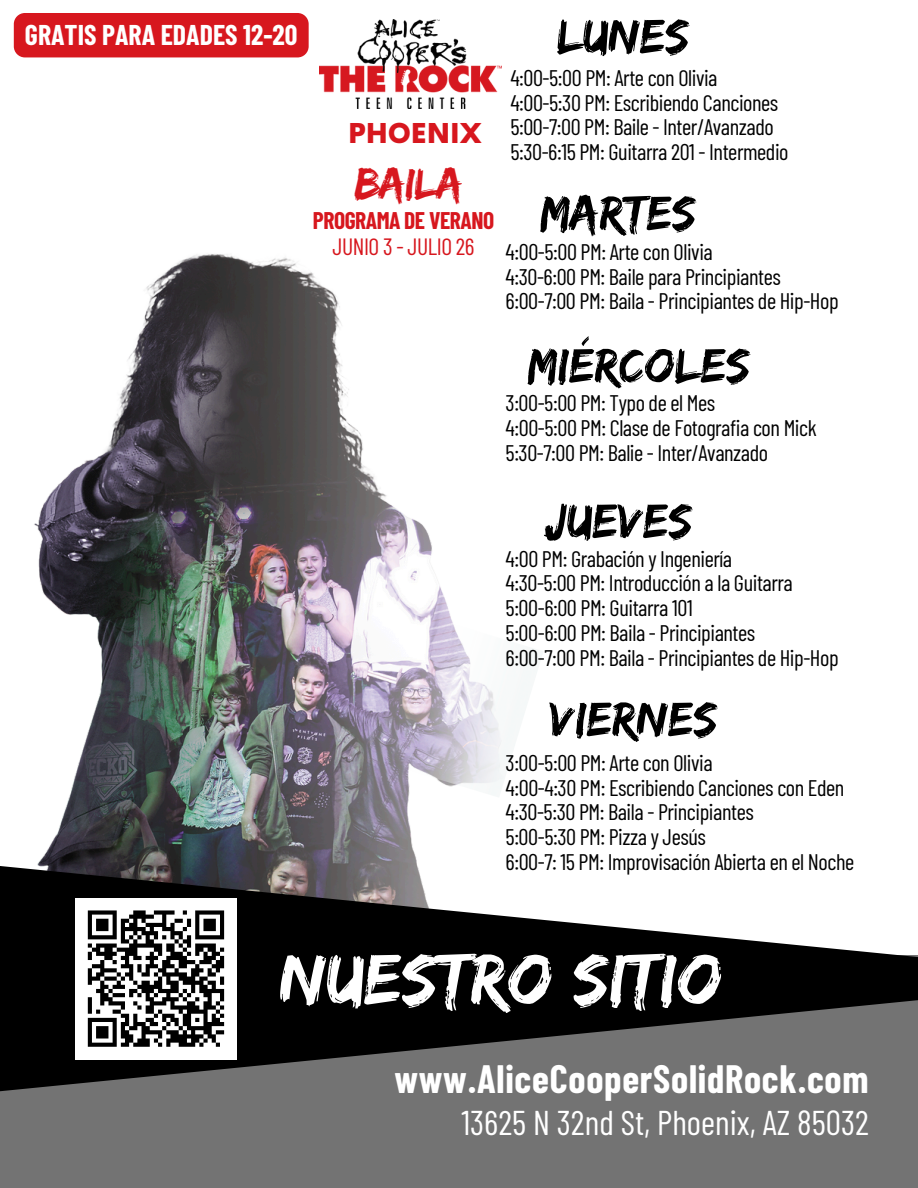
<style>
.page{position:relative;width:918px;height:1188px;background:#fff}
.page>*{position:absolute;margin:0;border:0;box-sizing:border-box;transform-origin:0 0}
.t1{font:74.1px "Edo";color:#fff}
.t2{font:50.1px "Edo";color:#000}
.t3{font:44.7px "Edo";letter-spacing:-.02em;color:#d7171e}
.t4{font:700 38.7px "Barlow Condensed";letter-spacing:.02em;color:#fff}
.t5{font:34.35px "Barlow Condensed";color:#fff}
.t6{font:700 27.9px "Barlow Condensed";color:#fff}
.t7{font:800 27.9px "Cerebri Sans";color:#d7171e}
.t8{font:700 23.55px "Barlow Condensed";letter-spacing:-.02em;color:#d7171e}
.t9{font:23.55px "Barlow Condensed";letter-spacing:-.02em;color:#d7171e}
.t10{font:22.5px "Barlow Condensed";letter-spacing:-.02em;color:#000}
</style>
<div class="page">
<img style="left:34px;top:254px;width:419px;height:610px">
<div style="left:0;top:956px;width:918px;height:232px;background:#737373"></div>
<svg style="left:0;top:864px;width:918px;height:228px;fill:#000"></svg>
<img style="left:409px;top:624px;width:133px;height:174px">
<img style="left:320px;top:19px;width:181px;height:89px">
<div style="left:75px;top:898px;width:162px;height:161px;background:#fff"></div>
<svg style="left:87px;top:910px;width:138px;height:137px"></svg>
<div style="left:14px;top:13px;width:295px;height:44px;background:#d7171e;border-radius:11px"></div>
<p class="t6" style="left:25px;top:18px;width:274px">GRATIS PARA EDADES 12-20</p>
<p class="t7" style="left:348px;top:115px;width:135px">PHOENIX</p>
<h4 class="t3" style="left:354px;top:157px;width:110px">BAILA</h4>
<p class="t8" style="left:313px;top:206px;width:183px">PROGRAMA DE VERANO</p>
<h1 class="t9" style="left:333px;top:231px;width:143px">JUNIO 3 - JULIO 26</h1>
<p class="t2" style="left:557px;top:7px;width:134px">LUNES</p>
<p class="t10" style="left:510px;top:63px;width:209px">4:00-5:00 PM: Arte con Olivia</p>
<h6 class="t10" style="left:510px;top:88px;width:269px">4:00-5:30 PM: Escribiendo Canciones</h6>
<h3 class="t10" style="left:510px;top:113px;width:265px">5:00-7:00 PM: Baile - Inter/Avanzado</h3>
<p class="t10" style="left:510px;top:138px;width:280px">5:30-6:15 PM: Guitarra 201 - Intermedio</p>
<p class="t2" style="left:540px;top:184px;width:157px">MARTES</p>
<h2 class="t10" style="left:506px;top:237px;width:209px">4:00-5:00 PM: Arte con Olivia</h2>
<p class="t10" style="left:506px;top:262px;width:277px">4:30-6:00 PM: Baile para Principiantes</p>
<p class="t10" style="left:506px;top:287px;width:335px">6:00-7:00 PM: Baila - Principiantes de Hip-Hop</p>
<p class="t2" style="left:528px;top:336px;width:224px">MIÉRCOLES</p>
<p class="t10" style="left:506px;top:389px;width:211px">3:00-5:00 PM: Typo de el Mes</p>
<h2 class="t10" style="left:506px;top:414px;width:313px">4:00-5:00 PM: Clase de Fotografia con Mick</h2>
<p class="t10" style="left:506px;top:438px;width:264px">5:30-7:00 PM: Balie - Inter/Avanzado</p>
<p class="t2" style="left:544px;top:492px;width:150px">JUEVES</p>
<p class="t10" style="left:506px;top:544px;width:228px">4:00 PM: Grabación y Ingeniería</p>
<h2 class="t10" style="left:506px;top:569px;width:289px">4:30-5:00 PM: Introducción a la Guitarra</h2>
<p class="t10" style="left:506px;top:594px;width:189px">5:00-6:00 PM: Guitarra 101</p>
<p class="t10" style="left:506px;top:618px;width:251px">5:00-6:00 PM: Baila - Principiantes</p>
<p class="t10" style="left:506px;top:643px;width:335px">6:00-7:00 PM: Baila - Principiantes de Hip-Hop</p>
<p class="t2" style="left:549px;top:690px;width:169px">VIERNES</p>
<p class="t10" style="left:506px;top:748px;width:209px">3:00-5:00 PM: Arte con Olivia</p>
<p class="t10" style="left:506px;top:773px;width:340px">4:00-4:30 PM: Escribiendo Canciones con Eden</p>
<h2 class="t10" style="left:506px;top:798px;width:250px">4:30-5:30 PM: Baila - Principiantes</h2>
<p class="t10" style="left:506px;top:823px;width:202px">5:00-5:30 PM: Pizza y Jesús</p>
<p class="t10" style="left:506px;top:847px;width:350px">6:00-7: 15 PM: Improvisación Abierta en el Noche</p>
<p class="t1" style="left:280px;top:936px;width:444px">NUESTRO SITIO</p>
<p class="t4" style="left:394px;top:1054px;width:476px">www.AliceCooperSolidRock.com</p>
<p class="t5" style="left:461px;top:1100px;width:409px">13625 N 32nd St, Phoenix, AZ 85032</p>
</div>
